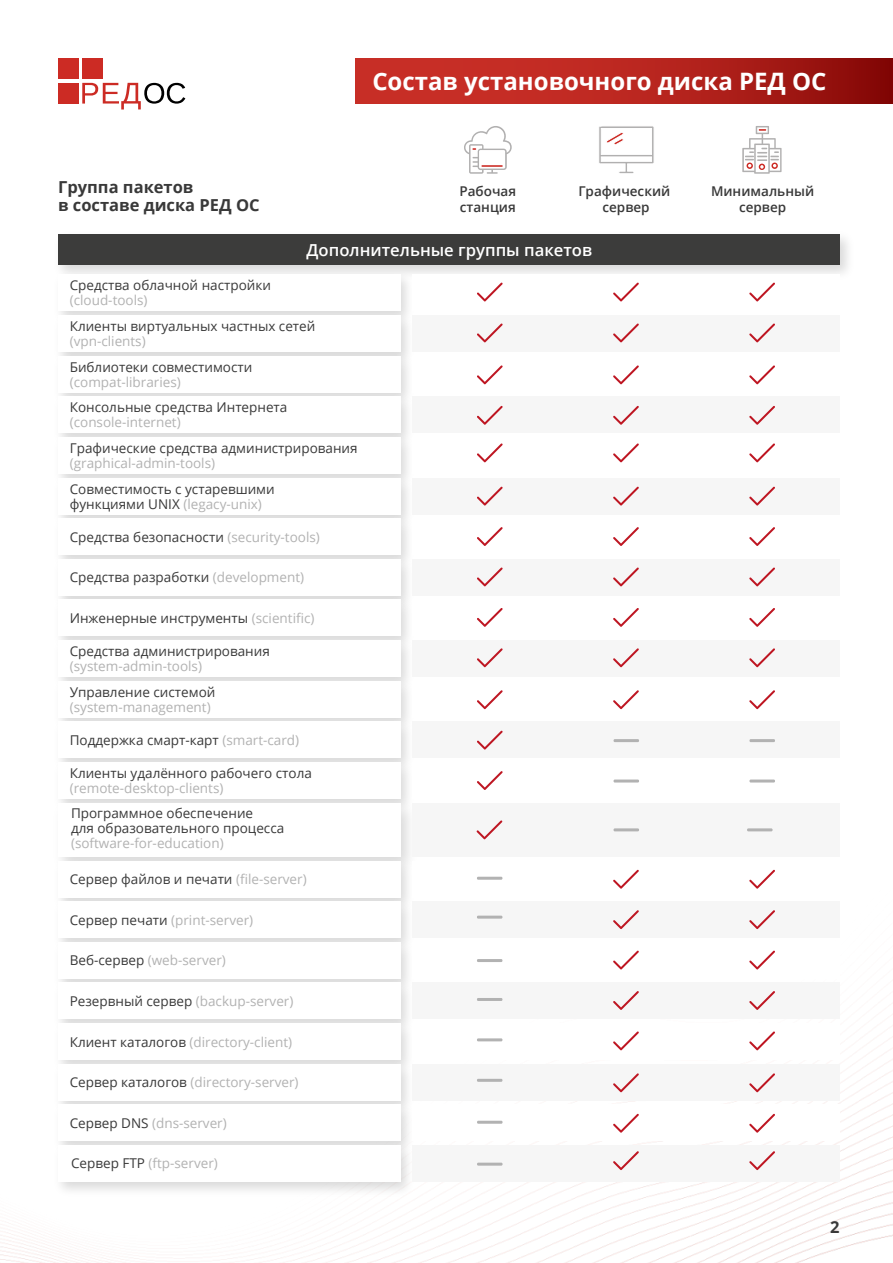
<style>
.page{position:relative;width:893px;height:1263px;background:#fff}
.page>*{position:absolute;margin:0;border:0;box-sizing:border-box;transform-origin:0 0}
.t1{font:700 24px "Open Sans";color:#fff}
.t2{font:700 16.5px/18px "Open Sans";color:#393939}
.t3{font:600 16.5px "Open Sans";color:#fff}
.t4{font:13.5px/15px "Open Sans";color:#393939}
.t5{font:13.5px "Open Sans";color:#b2b2b2}
.t6{font:600 13.5px/15px "Open Sans";color:#393939;text-align:center}
.s1{color:#b2b2b2}
.s2{color:#393939}
</style>
<div class="page">
<img style="left:0;top:1033px;width:893px;height:230px">
<img style="left:58px;top:238px;width:790px;height:36px">
<div style="left:58px;top:234px;width:782px;height:30px;background:#3c3c3b"></div>
<svg style="left:356px;top:59px;width:536px;height:45px;background:#b3221c"></svg>
<div style="left:58px;top:59px;width:21px;height:20px;background:#cc2b24"></div>
<div style="left:58px;top:83px;width:21px;height:20px;background:#cc2b24"></div>
<div style="left:82px;top:59px;width:21px;height:20px;background:#cc2b24"></div>
<svg style="left:82px;top:83px;width:103px;height:26px"></svg>
<svg style="left:464px;top:126px;width:48px;height:48px"></svg>
<svg style="left:742px;top:126px;width:40px;height:48px"></svg>
<img style="left:58px;top:266px;width:361px;height:42px">
<div style="left:58px;top:274px;width:342px;height:36px;background:#fff"></div>
<div style="left:413px;top:274px;width:427px;height:37px;background:#fff"></div>
<svg style="left:477px;top:283px;width:26px;height:18px"></svg>
<svg style="left:749px;top:283px;width:26px;height:18px"></svg>
<svg style="left:613px;top:283px;width:26px;height:18px"></svg>
<svg style="left:599px;top:126px;width:55px;height:48px"></svg>
<div style="left:413px;top:315px;width:427px;height:37px;background:#f6f6f6"></div>
<svg style="left:477px;top:323px;width:26px;height:19px"></svg>
<svg style="left:749px;top:323px;width:26px;height:19px"></svg>
<svg style="left:613px;top:323px;width:26px;height:19px"></svg>
<svg style="left:477px;top:365px;width:26px;height:19px"></svg>
<svg style="left:749px;top:365px;width:26px;height:19px"></svg>
<svg style="left:613px;top:365px;width:26px;height:19px"></svg>
<div style="left:413px;top:397px;width:427px;height:36px;background:#f6f6f6"></div>
<svg style="left:477px;top:406px;width:26px;height:19px"></svg>
<svg style="left:749px;top:406px;width:26px;height:19px"></svg>
<svg style="left:613px;top:406px;width:26px;height:19px"></svg>
<svg style="left:477px;top:443px;width:26px;height:19px"></svg>
<svg style="left:749px;top:443px;width:26px;height:19px"></svg>
<svg style="left:613px;top:443px;width:26px;height:19px"></svg>
<div style="left:413px;top:478px;width:427px;height:36px;background:#f6f6f6"></div>
<svg style="left:477px;top:487px;width:26px;height:19px"></svg>
<svg style="left:749px;top:487px;width:26px;height:19px"></svg>
<svg style="left:613px;top:487px;width:26px;height:19px"></svg>
<svg style="left:477px;top:527px;width:26px;height:19px"></svg>
<svg style="left:749px;top:527px;width:26px;height:19px"></svg>
<svg style="left:613px;top:527px;width:26px;height:19px"></svg>
<div style="left:413px;top:559px;width:427px;height:36px;background:#f6f6f6"></div>
<svg style="left:477px;top:567px;width:26px;height:19px"></svg>
<svg style="left:749px;top:567px;width:26px;height:19px"></svg>
<svg style="left:613px;top:567px;width:26px;height:19px"></svg>
<svg style="left:477px;top:608px;width:26px;height:19px"></svg>
<svg style="left:749px;top:608px;width:26px;height:19px"></svg>
<svg style="left:613px;top:608px;width:26px;height:19px"></svg>
<div style="left:413px;top:640px;width:427px;height:36px;background:#f6f6f6"></div>
<svg style="left:477px;top:648px;width:26px;height:19px"></svg>
<svg style="left:749px;top:648px;width:26px;height:19px"></svg>
<svg style="left:613px;top:648px;width:26px;height:19px"></svg>
<svg style="left:477px;top:690px;width:26px;height:19px"></svg>
<svg style="left:749px;top:690px;width:26px;height:19px"></svg>
<svg style="left:613px;top:690px;width:26px;height:19px"></svg>
<div style="left:413px;top:721px;width:427px;height:37px;background:#f6f6f6"></div>
<svg style="left:477px;top:731px;width:26px;height:18px"></svg>
<hr style="left:613px;top:739px;width:26px;height:3px;background:#b2b2b2">
<hr style="left:749px;top:739px;width:26px;height:3px;background:#b2b2b2">
<svg style="left:477px;top:771px;width:26px;height:19px"></svg>
<hr style="left:613px;top:779px;width:26px;height:3px;background:#b2b2b2">
<hr style="left:749px;top:779px;width:26px;height:3px;background:#b2b2b2">
<div style="left:413px;top:803px;width:427px;height:54px;background:#f6f6f6"></div>
<svg style="left:477px;top:820px;width:25px;height:19px"></svg>
<hr style="left:613px;top:828px;width:26px;height:3px;background:#b2b2b2">
<hr style="left:747px;top:828px;width:25px;height:3px;background:#b2b2b2">
<svg style="left:749px;top:870px;width:26px;height:19px"></svg>
<svg style="left:613px;top:870px;width:26px;height:19px"></svg>
<hr style="left:477px;top:877px;width:25px;height:3px;background:#b2b2b2">
<div style="left:413px;top:901px;width:427px;height:37px;background:#f6f6f6"></div>
<svg style="left:749px;top:910px;width:26px;height:19px"></svg>
<svg style="left:613px;top:910px;width:26px;height:19px"></svg>
<hr style="left:477px;top:916px;width:25px;height:3px;background:#b2b2b2">
<svg style="left:749px;top:950px;width:26px;height:19px"></svg>
<svg style="left:613px;top:950px;width:26px;height:19px"></svg>
<hr style="left:477px;top:959px;width:25px;height:3px;background:#b2b2b2">
<div style="left:413px;top:983px;width:427px;height:36px;background:#f6f6f6"></div>
<svg style="left:749px;top:991px;width:26px;height:19px"></svg>
<svg style="left:613px;top:991px;width:26px;height:19px"></svg>
<hr style="left:477px;top:998px;width:25px;height:3px;background:#b2b2b2">
<img style="left:49px;top:1016px;width:364px;height:40px">
<div style="left:58px;top:1023px;width:342px;height:37px;background:#fff"></div>
<div style="left:413px;top:1023px;width:427px;height:37px;background:#fff"></div>
<svg style="left:749px;top:1031px;width:26px;height:19px"></svg>
<svg style="left:613px;top:1031px;width:26px;height:19px"></svg>
<hr style="left:477px;top:1038px;width:25px;height:3px;background:#b2b2b2">
<img style="left:49px;top:1056px;width:370px;height:41px">
<div style="left:58px;top:1064px;width:342px;height:36px;background:#fff"></div>
<div style="left:413px;top:1064px;width:427px;height:36px;background:#f6f6f6"></div>
<svg style="left:749px;top:1073px;width:26px;height:19px"></svg>
<svg style="left:613px;top:1073px;width:26px;height:19px"></svg>
<hr style="left:477px;top:1079px;width:25px;height:3px;background:#b2b2b2">
<img style="left:49px;top:1097px;width:370px;height:40px">
<div style="left:58px;top:1104px;width:342px;height:37px;background:#fff"></div>
<div style="left:413px;top:1104px;width:427px;height:37px;background:#fff"></div>
<svg style="left:749px;top:1114px;width:26px;height:19px"></svg>
<svg style="left:613px;top:1114px;width:26px;height:19px"></svg>
<hr style="left:477px;top:1121px;width:25px;height:3px;background:#b2b2b2">
<img style="left:49px;top:1137px;width:370px;height:64px">
<div style="left:58px;top:1145px;width:342px;height:36px;background:#fff"></div>
<div style="left:413px;top:1145px;width:427px;height:36px;background:#f6f6f6"></div>
<svg style="left:749px;top:1151px;width:26px;height:19px"></svg>
<svg style="left:613px;top:1151px;width:26px;height:19px"></svg>
<hr style="left:477px;top:1163px;width:25px;height:3px;background:#b2b2b2">
<p class="t2" style="left:58px;top:177px;width:203px">Группа пакетов<br>в составе диска РЕД ОС</p>
<h1 class="t1" style="left:372px;top:65px;width:456px">Состав установочного диска РЕД ОС</h1>
<p class="t6" style="left:459px;top:184px;width:58px;text-align:left">Рабочая станция</p>
<p class="t6" style="left:578px;top:184px;width:93px">Графический сервер</p>
<p class="t6" style="left:711px;top:184px;width:105px">Минимальный сервер</p>
<p class="t3" style="left:307px;top:238px;width:287px">Дополнительные группы пакетов</p>
<p class="t4" style="left:70px;top:278px;width:203px">Средства облачной настройки</p>
<p class="t5" style="left:70px;top:291px;width:79px">(cloud-tools)</p>
<p class="t4" style="left:70px;top:318px;width:247px">Клиенты виртуальных частных сетей</p>
<p class="t5" style="left:70px;top:332px;width:77px">(vpn-clients)</p>
<p class="t4" style="left:70px;top:359px;width:184px">Библиотеки совместимости</p>
<p class="t5" style="left:70px;top:373px;width:113px">(compat-libraries)</p>
<p class="t4" style="left:70px;top:400px;width:219px">Консольные средства Интернета</p>
<p class="t5" style="left:70px;top:413px;width:112px">(console-internet)</p>
<p class="t4" style="left:70px;top:440px;width:289px">Графические средства администрирования</p>
<p class="t5" style="left:70px;top:454px;width:147px">(graphical-admin-tools)</p>
<p class="t4" style="left:70px;top:481px;width:206px">Совместимость с устаревшими функциями UNIX <span class="s1">(legacy-unix)</span></p>
<p class="t4" style="left:70px;top:529px;width:252px">Средства безопасности <span class="s1">(security-tools)</span></p>
<p class="t4" style="left:70px;top:570px;width:236px">Средства разработки <span class="s1">(development)</span></p>
<p class="t4" style="left:70px;top:610px;width:246px">Инженерные инструменты <span class="s1">(scientific)</span></p>
<p class="t4" style="left:70px;top:643px;width:202px">Средства администрирования</p>
<p class="t5" style="left:70px;top:657px;width:134px">(system-admin-tools)</p>
<p class="t4" style="left:70px;top:684px;width:147px">Управление системой</p>
<p class="t5" style="left:70px;top:697px;width:142px">(system-management)</p>
<p class="t4" style="left:70px;top:732px;width:231px">Поддержка смарт-карт <span class="s1">(smart-card)</span></p>
<p class="t4" style="left:70px;top:765px;width:244px">Клиенты удалённого рабочего стола</p>
<p class="t5" style="left:70px;top:779px;width:155px">(remote-desktop-clients)</p>
<p class="t4" style="left:71px;top:805px;width:215px">Программное обеспечение<br>для образовательного процесса</p>
<p class="t5" style="left:71px;top:834px;width:154px">(software-for-education)</p>
<p class="t4" style="left:70px;top:871px;width:238px">Сервер файлов и печати <span class="s1">(file-server)</span></p>
<p class="t5" style="left:70px;top:911px;width:185px"><span class="s2">Сервер печати</span> (print-server)</p>
<p class="t5" style="left:70px;top:951px;width:158px"><span class="s2">Веб-сервер</span> (web-server)</p>
<p class="t4" style="left:70px;top:993px;width:225px">Резервный сервер <span class="s1">(backup-server)</span></p>
<p class="t5" style="left:70px;top:1032px;width:224px"><span class="s2">Клиент каталогов</span> (directory-client)</p>
<p class="t5" style="left:70px;top:1073px;width:230px"><span class="s2">Сервер каталогов</span> (directory-server)</p>
<p class="t5" style="left:70px;top:1114px;width:159px"><span class="s2">Сервер DNS</span> (dns-server)</p>
<p class="t5" style="left:71px;top:1154px;width:148px"><span class="s2">Сервер FTP</span> (ftp-server)</p>
<p class="t2" style="left:830px;top:1217px;width:11px">2</p>
</div>
